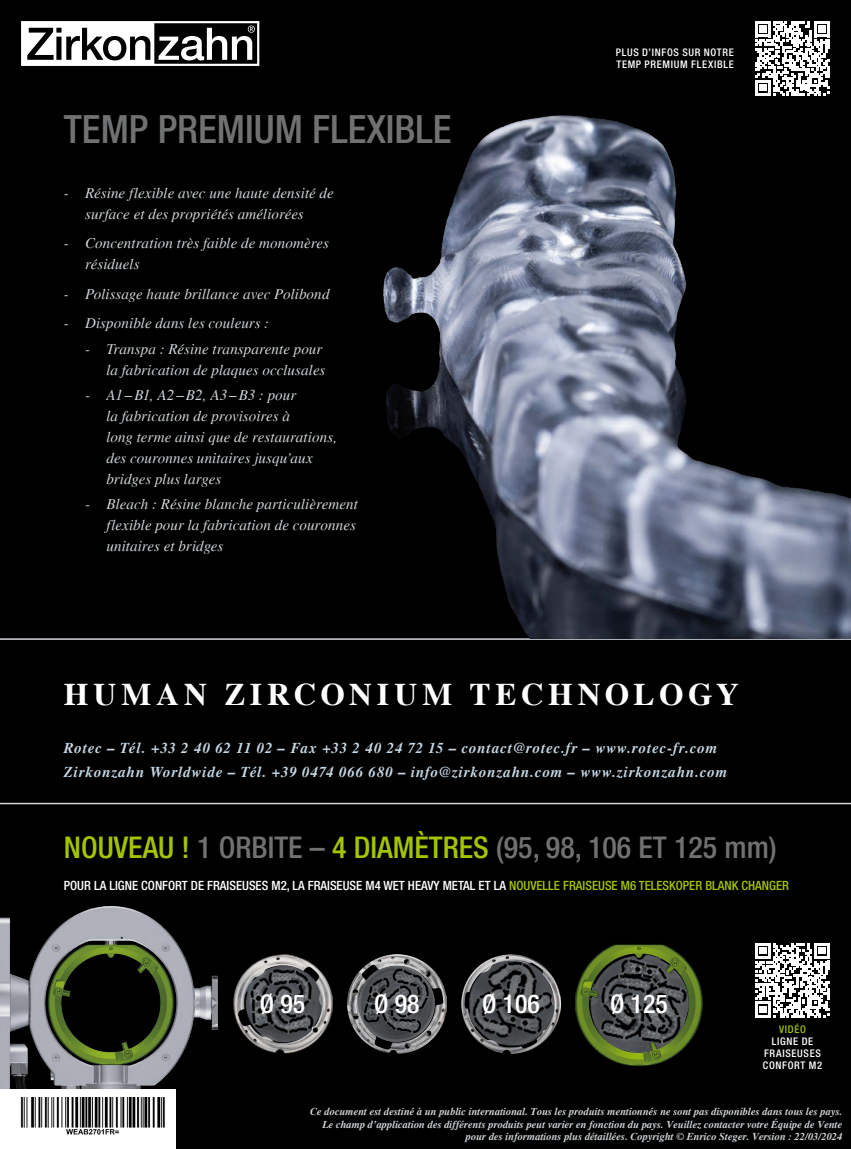
<style>
.page{position:relative;width:851px;height:1149px;background:#fff}
.page>*{position:absolute;margin:0;border:0;box-sizing:border-box;transform-origin:0 0}
.t1{font:500 condensed 39px "Helvetica Neue LT Std";color:#707172}
.t2{font:700 31.5px "Times";letter-spacing:.145em;color:#fff}
.t3{font:500 condensed 30px "Helvetica Neue LT Std";color:#707172}
.t4{font:500 condensed 25.8px "Helvetica Neue LT Std";color:#fff}
.t5{font:italic 15px/21px "Times";letter-spacing:.005em;color:#d1d6da}
.t6{font:italic 700 15px/24px "Times";letter-spacing:.055em;color:#c5d7e4}
.t7{font:500 condensed 12.75px "Helvetica Neue LT Std";color:#fff}
.t8{font:italic 700 10.5px/12.6px "Times";color:#d1d6da;text-align:right}
.t9{font:500 condensed 10.5px/12px "Helvetica Neue LT Std";letter-spacing:.065em;color:#fff}
.t10{font:500 condensed 10.5px "Helvetica Neue LT Std";letter-spacing:.065em;color:#a4c400}
.s1{color:#a4c400}
</style>
<div class="page">
<div style="left:0;top:0;width:850px;height:1148px;background:#000"></div>
<svg style="left:0;top:638px;width:850px;height:166px"></svg>
<svg style="left:21px;top:21px;width:238px;height:45px"></svg>
<div style="left:108px;top:40px;width:13px;height:16px;background:#fff;border-radius:50%"></div>
<img style="left:383px;top:115px;width:467px;height:523px">
<img style="left:0;top:906px;width:218px;height:183px">
<img style="left:461px;top:954px;width:99px;height:98px">
<img style="left:233px;top:954px;width:99px;height:98px">
<img style="left:347px;top:954px;width:99px;height:98px">
<img style="left:575px;top:944px;width:127px;height:121px">
<div style="left:0;top:1089px;width:175px;height:59px;background:#fff"></div>
<img style="left:20px;top:1097px;width:145px;height:38px">
<svg style="left:755px;top:21px;width:74px;height:75px"></svg>
<svg style="left:755px;top:943px;width:74px;height:74px"></svg>
<h1 class="t1" style="left:64px;top:106px;width:389px">TEMP PREMIUM FLEXIBLE</h1>
<p class="t5" style="left:64px;top:182px;width:271px;text-align:center">- Résine flexible avec une haute densité de surface et des propriétés améliorées</p>
<p class="t5" style="left:85px;top:233px;width:245px;text-indent:-21px">- Concentration très faible de monomères résiduels</p>
<p class="t5" style="left:64px;top:283px;width:267px">- Polissage haute brillance avec Polibond</p>
<p class="t5" style="left:64px;top:313px;width:207px">- Disponible dans les couleurs :</p>
<p class="t5" style="left:85px;top:338px;width:242px;text-align:right">- Transpa : Résine transparente pour la fabrication de plaques occlusales</p>
<p class="t5" style="left:106px;top:384px;width:232px;text-indent:-21px">- A1–B1, A2–B2, A3–B3 : pour<br>la fabrication de provisoires à<br>long terme ainsi que de restaurations, des couronnes unitaires jusqu’aux bridges plus larges</p>
<p class="t5" style="left:106px;top:494px;width:253px;text-indent:-21px">- Bleach : Résine blanche particulièrement flexible pour la fabrication de couronnes unitaires et bridges</p>
<p class="t9" style="left:615px;top:46px;width:120px">PLUS D’INFOS SUR NOTRE<br>TEMP PREMIUM FLEXIBLE</p>
<h2 class="t2" style="left:64px;top:675px;width:676px">HUMAN ZIRCONIUM TECHNOLOGY</h2>
<p class="t6" style="left:64px;top:735px;width:665px">Rotec – Tél. +33 2 40 62 11 02 – Fax +33 2 40 24 72 15 – contact@rotec.fr – www.rotec-fr.com<br>Zirkonzahn Worldwide – Tél. +39 0474 066 680 – info@zirkonzahn.com – www.zirkonzahn.com</p>
<h3 class="t3" style="left:64px;top:828px;width:714px"><span class="s1">NOUVEAU !</span> 1 ORBITE – <span class="s1">4 DIAMÈTRES</span> (95, 98, 106 ET 125 mm)</h3>
<p class="t7" style="left:64px;top:877px;width:726px">POUR LA LIGNE CONFORT DE FRAISEUSES M2, LA FRAISEUSE M4 WET HEAVY METAL ET LA <span class="s1">NOUVELLE FRAISEUSE M6 TELESKOPER BLANK CHANGER</span></p>
<h3 class="t4" style="left:260px;top:987px;width:47px">Ø 95</h3>
<h3 class="t4" style="left:374px;top:987px;width:47px">Ø 98</h3>
<h3 class="t4" style="left:482px;top:987px;width:59px">Ø 106</h3>
<h3 class="t4" style="left:610px;top:987px;width:59px">Ø 125</h3>
<p class="t10" style="left:778px;top:1023px;width:28px">VIDÉO</p>
<p class="t9" style="left:762px;top:1035px;width:61px;text-align:center">LIGNE DE<br>FRAISEUSES<br>CONFORT M2</p>
<p class="t8" style="left:310px;top:1105px;width:533px">Ce document est destiné à un public international. Tous les produits mentionnés ne sont pas disponibles dans tous les pays.<br>Le champ d’application des différents produits peut varier en fonction du pays. Veuillez contacter votre Équipe de Vente pour des informations plus détaillées. Copyright © Enrico Steger. Version : 22/03/2024</p>
</div>
